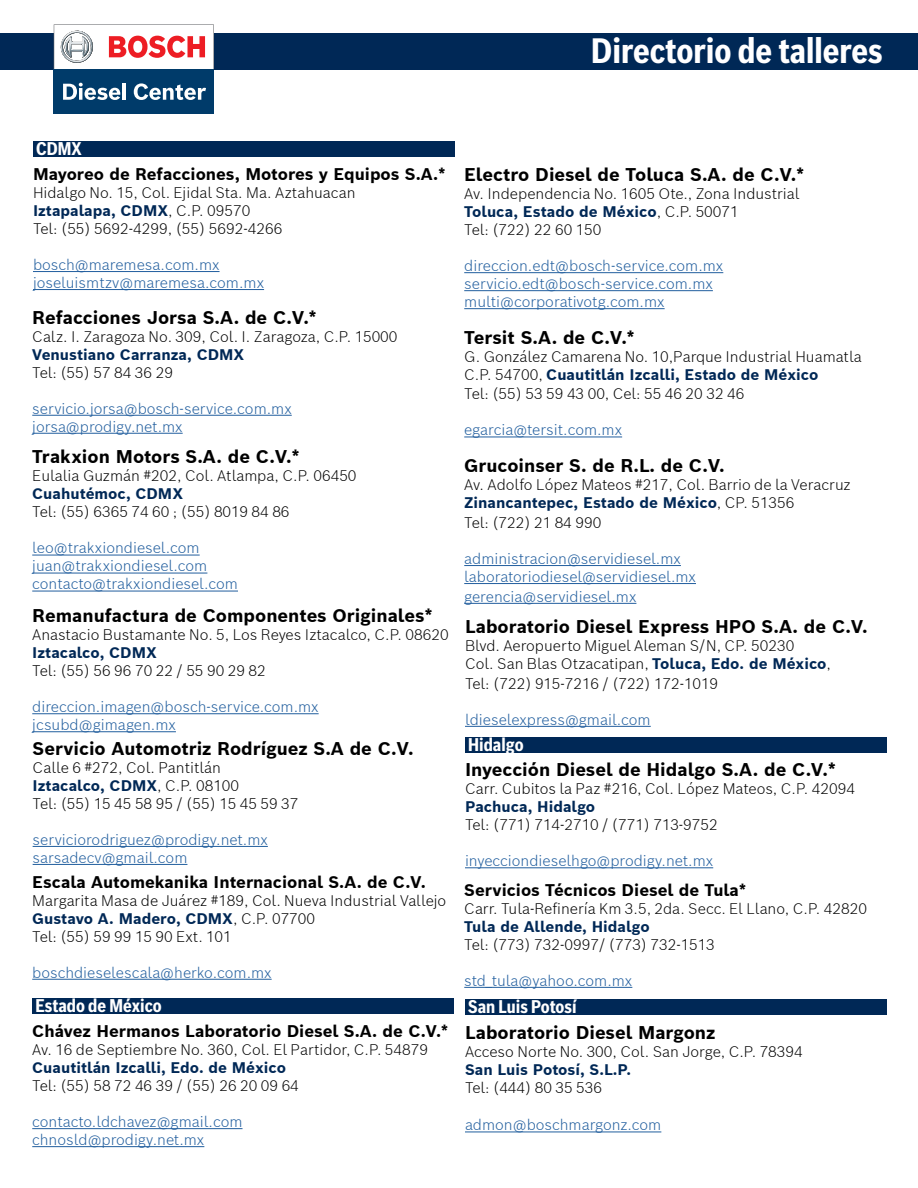
<style>
.page{position:relative;width:918px;height:1188px;background:#fff}
.page>*{position:absolute;margin:0;border:0;box-sizing:border-box;transform-origin:0 0}
.t1{font:700 34.5px "Bosch Sans Cond";color:#fff}
.t2{font:700 18px "Bosch Sans";color:#000}
.t3{font:700 18px "Bosch Sans Cond";color:#fff}
.t4{font:700 16.5px "Bosch Sans";color:#000}
.t5{font:300 15px/18px "Bosch Sans";color:#000}
.t6{font:300 15px/18px "Bosch Sans";color:#215e9e}
.t7{font:700 15px "Bosch Sans";color:#002856}
.s1{font-weight:700;color:#002856}
</style>
<div class="page">
<div style="left:0;top:33px;width:918px;height:36px;background:#002856"></div>
<div style="left:54px;top:69px;width:160px;height:45px;background:#003b6a"></div>
<svg style="left:54px;top:24px;width:160px;height:45px"></svg>
<svg style="left:63px;top:83px;width:57px;height:17px"></svg>
<hr style="left:122px;top:83px;width:4px;height:17px;background:#fff">
<svg style="left:134px;top:83px;width:72px;height:17px"></svg>
<div style="left:33px;top:141px;width:421px;height:16px;background:#002856"></div>
<div style="left:32px;top:998px;width:422px;height:16px;background:#002856"></div>
<div style="left:465px;top:737px;width:421px;height:16px;background:#002856"></div>
<hr style="left:33px;top:271px;width:187px;height:1px;background:#215e9e">
<hr style="left:33px;top:289px;width:231px;height:1px;background:#215e9e">
<hr style="left:464px;top:272px;width:259px;height:1px;background:#215e9e">
<hr style="left:464px;top:290px;width:249px;height:1px;background:#215e9e">
<hr style="left:464px;top:308px;width:201px;height:1px;background:#215e9e">
<hr style="left:465px;top:867px;width:248px;height:1px;background:#215e9e">
<hr style="left:464px;top:437px;width:158px;height:1px;background:#215e9e">
<hr style="left:465px;top:726px;width:186px;height:1px;background:#215e9e">
<hr style="left:464px;top:565px;width:217px;height:1px;background:#215e9e">
<hr style="left:464px;top:583px;width:232px;height:1px;background:#215e9e">
<hr style="left:464px;top:603px;width:172px;height:1px;background:#215e9e">
<hr style="left:32px;top:415px;width:260px;height:1px;background:#215e9e">
<hr style="left:32px;top:433px;width:151px;height:1px;background:#215e9e">
<hr style="left:32px;top:555px;width:168px;height:1px;background:#215e9e">
<hr style="left:32px;top:573px;width:175px;height:1px;background:#215e9e">
<hr style="left:32px;top:591px;width:206px;height:1px;background:#215e9e">
<hr style="left:32px;top:713px;width:287px;height:1px;background:#215e9e">
<hr style="left:32px;top:731px;width:144px;height:1px;background:#215e9e">
<hr style="left:33px;top:846px;width:235px;height:1px;background:#215e9e">
<hr style="left:33px;top:864px;width:154px;height:1px;background:#215e9e">
<hr style="left:32px;top:979px;width:240px;height:1px;background:#215e9e">
<hr style="left:464px;top:987px;width:168px;height:1px;background:#215e9e">
<hr style="left:32px;top:1128px;width:211px;height:1px;background:#215e9e">
<hr style="left:32px;top:1146px;width:172px;height:1px;background:#215e9e">
<div style="left:465px;top:1000px;width:421px;height:15px;background:#002856"></div>
<hr style="left:465px;top:1132px;width:196px;height:1px;background:#215e9e">
<h1 class="t1" style="left:591px;top:25px;width:293px">Directorio de talleres</h1>
<p class="t3" style="left:36px;top:135px;width:47px">CDMX</p>
<p class="t4" style="left:33px;top:163px;width:414px">Mayoreo de Refacciones, Motores y Equipos S.A.*</p>
<p class="t5" style="left:33px;top:183px;width:324px">Hidalgo No. 15, Col. Ejidal Sta. Ma. Aztahuacan<br><span class="s1">Iztapalapa, CDMX</span>, C.P. 09570<br>Tel: (55) 5692-4299, (55) 5692-4266</p>
<p class="t6" style="left:33px;top:255px;width:233px">bosch@maremesa.com.mx joseluismtzv@maremesa.com.mx</p>
<p class="t2" style="left:32px;top:305px;width:286px">Refacciones Jorsa S.A. de C.V.*</p>
<p class="t5" style="left:32px;top:327px;width:367px">Calz. I. Zaragoza No. 309, Col. I. Zaragoza, C.P. 15000</p>
<p class="t7" style="left:32px;top:344px;width:214px">Venustiano Carranza, CDMX</p>
<p class="t5" style="left:32px;top:363px;width:142px">Tel: (55) 57 84 36 29</p>
<p class="t6" style="left:32px;top:399px;width:261px">servicio.jorsa@bosch-service.com.mx jorsa@prodigy.net.mx</p>
<p class="t2" style="left:32px;top:445px;width:269px">Trakxion Motors S.A. de C.V.*</p>
<p class="t5" style="left:32px;top:467px;width:326px">Eulalia Guzmán #202, Col. Atlampa, C.P. 06450</p>
<p class="t7" style="left:32px;top:484px;width:152px">Cuahutémoc, CDMX</p>
<p class="t5" style="left:32px;top:503px;width:259px">Tel: (55) 6365 74 60 ; (55) 8019 84 86</p>
<p class="t6" style="left:32px;top:539px;width:207px">leo@trakxiondiesel.com juan@trakxiondiesel.com contacto@trakxiondiesel.com</p>
<p class="t2" style="left:32px;top:604px;width:402px">Remanufactura de Componentes Originales*</p>
<p class="t5" style="left:32px;top:625px;width:418px">Anastacio Bustamante No. 5, Los Reyes Iztacalco, C.P. 08620</p>
<p class="t7" style="left:32px;top:643px;width:126px">Iztacalco, CDMX</p>
<p class="t5" style="left:32px;top:661px;width:235px">Tel: (55) 56 96 70 22 / 55 90 29 82</p>
<p class="t6" style="left:32px;top:697px;width:288px">direccion.imagen@bosch-service.com.mx jcsubd@gimagen.mx</p>
<p class="t2" style="left:33px;top:736px;width:382px">Servicio Automotriz Rodríguez S.A de C.V.</p>
<p class="t5" style="left:33px;top:758px;width:267px">Calle 6 #272, Col. Pantitlán<br><span class="s1">Iztacalco, CDMX</span>, C.P. 08100<br>Tel: (55) 15 45 58 95 / (55) 15 45 59 37</p>
<p class="t6" style="left:33px;top:830px;width:237px">serviciorodriguez@prodigy.net.mx sarsadecv@gmail.com</p>
<p class="t4" style="left:32px;top:871px;width:395px">Escala Automekanika Internacional S.A. de C.V.</p>
<p class="t5" style="left:32px;top:891px;width:416px">Margarita Masa de Juárez #189, Col. Nueva Industrial Vallejo<br><span class="s1">Gustavo A. Madero, CDMX</span>, C.P. 07700<br>Tel: (55) 59 99 15 90 Ext. 101</p>
<p class="t6" style="left:32px;top:963px;width:241px">boschdieselescala@herko.com.mx</p>
<p class="t3" style="left:35px;top:992px;width:128px">Estado de México</p>
<p class="t4" style="left:32px;top:1020px;width:418px">Chávez Hermanos Laboratorio Diesel S.A. de C.V.*</p>
<p class="t5" style="left:32px;top:1040px;width:397px">Av. 16 de Septiembre No. 360, Col. El Partidor, C.P. 54879</p>
<p class="t7" style="left:32px;top:1058px;width:255px">Cuautitlán Izcalli, Edo. de México</p>
<p class="t5" style="left:32px;top:1076px;width:268px">Tel: (55) 58 72 46 39 / (55) 26 20 09 64</p>
<p class="t6" style="left:32px;top:1112px;width:212px">contacto.ldchavez@gmail.com chnosld@prodigy.net.mx</p>
<p class="t2" style="left:464px;top:163px;width:342px">Electro Diesel de Toluca S.A. de C.V.*</p>
<p class="t5" style="left:464px;top:184px;width:337px">Av. Independencia No. 1605 Ote., Zona Industrial<br><span class="s1">Toluca, Estado de México</span>, C.P. 50071<br>Tel: (722) 22 60 150</p>
<p class="t6" style="left:464px;top:256px;width:261px">direccion.edt@bosch-service.com.mx servicio.edt@bosch-service.com.mx multi@corporativotg.com.mx</p>
<p class="t2" style="left:464px;top:325px;width:172px">Tersit S.A. de C.V.*</p>
<p class="t5" style="left:464px;top:347px;width:399px">G. González Camarena No. 10,Parque Industrial Huamatla<br>C.P. 54700, <span class="s1">Cuautitlán Izcalli, Estado de México</span></p>
<p class="t5" style="left:464px;top:384px;width:282px">Tel: (55) 53 59 43 00, Cel: 55 46 20 32 46</p>
<p class="t6" style="left:464px;top:420px;width:159px">egarcia@tersit.com.mx</p>
<p class="t2" style="left:464px;top:454px;width:262px">Grucoinser S. de R.L. de C.V.</p>
<p class="t5" style="left:464px;top:475px;width:388px">Av. Adolfo López Mateos #217, Col. Barrio de la Veracruz<br><span class="s1">Zinancantepec, Estado de México</span>, CP. 51356</p>
<p class="t5" style="left:464px;top:513px;width:139px">Tel: (722) 21 84 990</p>
<p class="t6" style="left:464px;top:549px;width:233px">administracion@servidiesel.mx laboratoriodiesel@servidiesel.mx</p>
<p class="t6" style="left:464px;top:587px;width:174px">gerencia@servidiesel.mx</p>
<p class="t2" style="left:465px;top:614px;width:404px">Laboratorio Diesel Express HPO S.A. de C.V.</p>
<p class="t5" style="left:465px;top:636px;width:368px">Blvd. Aeropuerto Miguel Aleman S/N, CP. 50230<br>Col. San Blas Otzacatipan, <span class="s1">Toluca, Edo. de México</span>,</p>
<p class="t5" style="left:465px;top:674px;width:255px">Tel: (722) 915-7216 / (722) 172-1019</p>
<p class="t6" style="left:465px;top:710px;width:187px">ldieselexpress@gmail.com</p>
<p class="t3" style="left:468px;top:731px;width:57px">Hidalgo</p>
<p class="t2" style="left:465px;top:758px;width:373px">Inyección Diesel de Hidalgo S.A. de C.V.*</p>
<p class="t5" style="left:465px;top:779px;width:392px">Carr. Cubitos la Paz #216, Col. López Mateos, C.P. 42094</p>
<p class="t7" style="left:465px;top:797px;width:132px">Pachuca, Hidalgo</p>
<p class="t5" style="left:465px;top:815px;width:254px">Tel: (771) 714-2710 / (771) 713-9752</p>
<p class="t6" style="left:465px;top:851px;width:250px">inyecciondieselhgo@prodigy.net.mx</p>
<p class="t4" style="left:464px;top:879px;width:284px">Servicios Técnicos Diesel de Tula*</p>
<p class="t5" style="left:464px;top:899px;width:404px">Carr. Tula-Refinería Km 3.5, 2da. Secc. El Llano, C.P. 42820</p>
<p class="t7" style="left:464px;top:916px;width:187px">Tula de Allende, Hidalgo</p>
<p class="t5" style="left:464px;top:935px;width:252px">Tel: (773) 732-0997/ (773) 732-1513</p>
<p class="t6" style="left:464px;top:971px;width:170px">std_tula@yahoo.com.mx</p>
<p class="t3" style="left:468px;top:993px;width:110px">San Luis Potosí</p>
<p class="t2" style="left:465px;top:1020px;width:252px">Laboratorio Diesel Margonz</p>
<p class="t5" style="left:465px;top:1042px;width:339px">Acceso Norte No. 300, Col. San Jorge, C.P. 78394</p>
<p class="t7" style="left:465px;top:1059px;width:168px">San Luis Potosí, S.L.P.</p>
<p class="t5" style="left:465px;top:1078px;width:139px">Tel: (444) 80 35 536</p>
<p class="t6" style="left:465px;top:1115px;width:198px">admon@boschmargonz.com</p>
</div>
